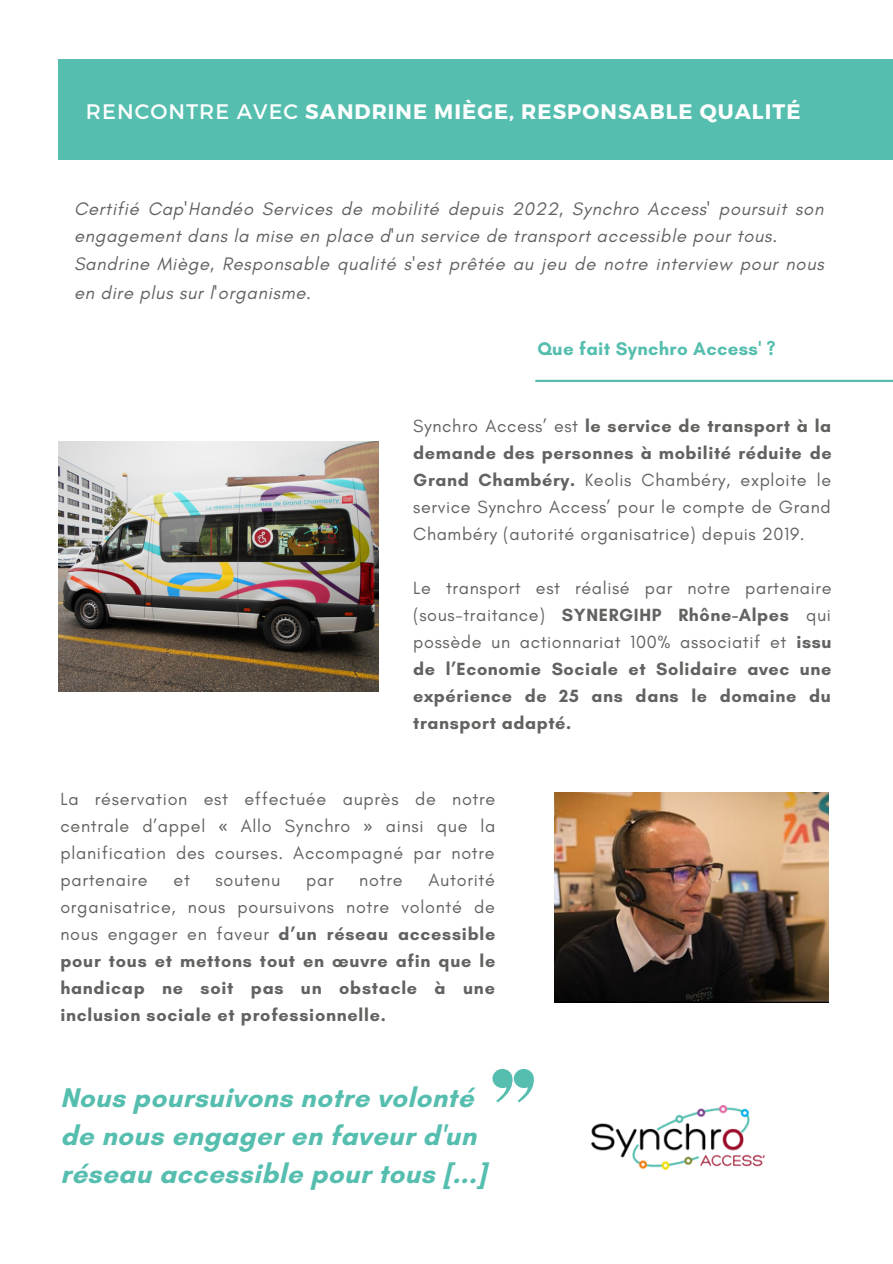
<style>
.page{position:relative;width:893px;height:1264px;background:#fff}
.page>*{position:absolute;margin:0;border:0;box-sizing:border-box;transform-origin:0 0}
.t1{font:700 27.6px/38.2px "Glacial Indifference";letter-spacing:.02em;color:#55beaf}
.t2{font:700 21px "Montserrat";letter-spacing:.05em;color:#fff}
.t3{font:700 18.75px "Glacial Indifference";letter-spacing:.02em;color:#55beaf}
.t4{font:italic 18.45px/27px "Glacial Indifference";letter-spacing:.035em;color:#626260}
.t5{font:700 18px/27px "Glacial Indifference";letter-spacing:.04em;color:#636260;text-align:justify}
.t6{font:18px/27px "Glacial Indifference";letter-spacing:.04em;color:#636260;text-align:justify}
.s1{font-weight:400}
.s2{font-weight:700}
.s3{font-family:"Noto Sans"}
</style>
<div class="page">
<div style="left:59px;top:59px;width:833px;height:101px;background:#55beaf"></div>
<hr style="left:535px;top:380px;width:357px;height:2px;background:#55beaf">
<img style="left:59px;top:441px;width:319px;height:250px">
<img style="left:554px;top:792px;width:274px;height:210px">
<img style="left:591px;top:1105px;width:174px;height:64px">
<svg style="left:492px;top:1068px;width:42px;height:34px"></svg>
<p class="t2" style="left:86px;top:98px;width:716px"><span class="s1">RENCONTRE AVEC</span> SANDRINE MIÈGE, RESPONSABLE QUALITÉ</p>
<p class="t4" style="left:74px;top:195px;width:750px">Certifié Cap'Handéo Services de mobilité depuis 2022, Synchro Access' poursuit son engagement dans la mise en place d'un service de transport accessible pour tous.</p>
<p class="t4" style="left:74px;top:249px;width:751px;line-height:29.2px">Sandrine Miège, Responsable qualité s'est prêtée au jeu de notre interview pour nous en dire plus sur l'organisme.</p>
<p class="t3" style="left:537px;top:337px;width:240px">Que fait Synchro Access' ?</p>
<p class="t6" style="left:413px;top:412px;width:420px">Synchro Access’ est <span class="s2">le service de transport à la demande des personnes à mobilité réduite de Grand Chambéry.</span> Keolis Chambéry, exploite le service Synchro Access’ pour le compte de Grand Chambéry (autorité organisatrice) depuis 2019.</p>
<p class="t5" style="left:413px;top:574px;width:420px"><span class="s1">Le transport est réalisé par notre partenaire (sous-traitance)</span> SYNERGIHP Rhône-Alpes <span class="s1">qui possède un actionnariat 100% associatif et</span> issu de l’Economie Sociale et Solidaire avec une expérience de 25 ans dans le domaine du transport adapté.</p>
<p class="t6" style="left:60px;top:785px;width:436px">La réservation est effectuée auprès de notre centrale d’appel <span class="s3">«</span> Allo Synchro <span class="s3">»</span> ainsi que la planification des courses. Accompagné par notre partenaire</p>
<p class="t5" style="left:60px;top:866px;width:436px;text-indent:368px"><span class="s1">Autorité organisatrice, nous poursuivons notre volonté de nous engager en faveur</span> d’un réseau accessible pour tous et mettons tout en œuvre afin que le handicap ne soit pas un obstacle à une inclusion sociale et professionnelle.</p>
<p class="t6" style="left:173px;top:866px;width:18px">et</p>
<p class="t6" style="left:215px;top:866px;width:66px">soutenu</p>
<p class="t6" style="left:306px;top:866px;width:29px">par</p>
<p class="t6" style="left:359px;top:866px;width:45px">notre</p>
<p class="t1" style="left:60px;top:1077px;width:427px">Nous poursuivons notre volonté de nous engager en faveur d'un réseau accessible pour tous [...]</p>
</div>
